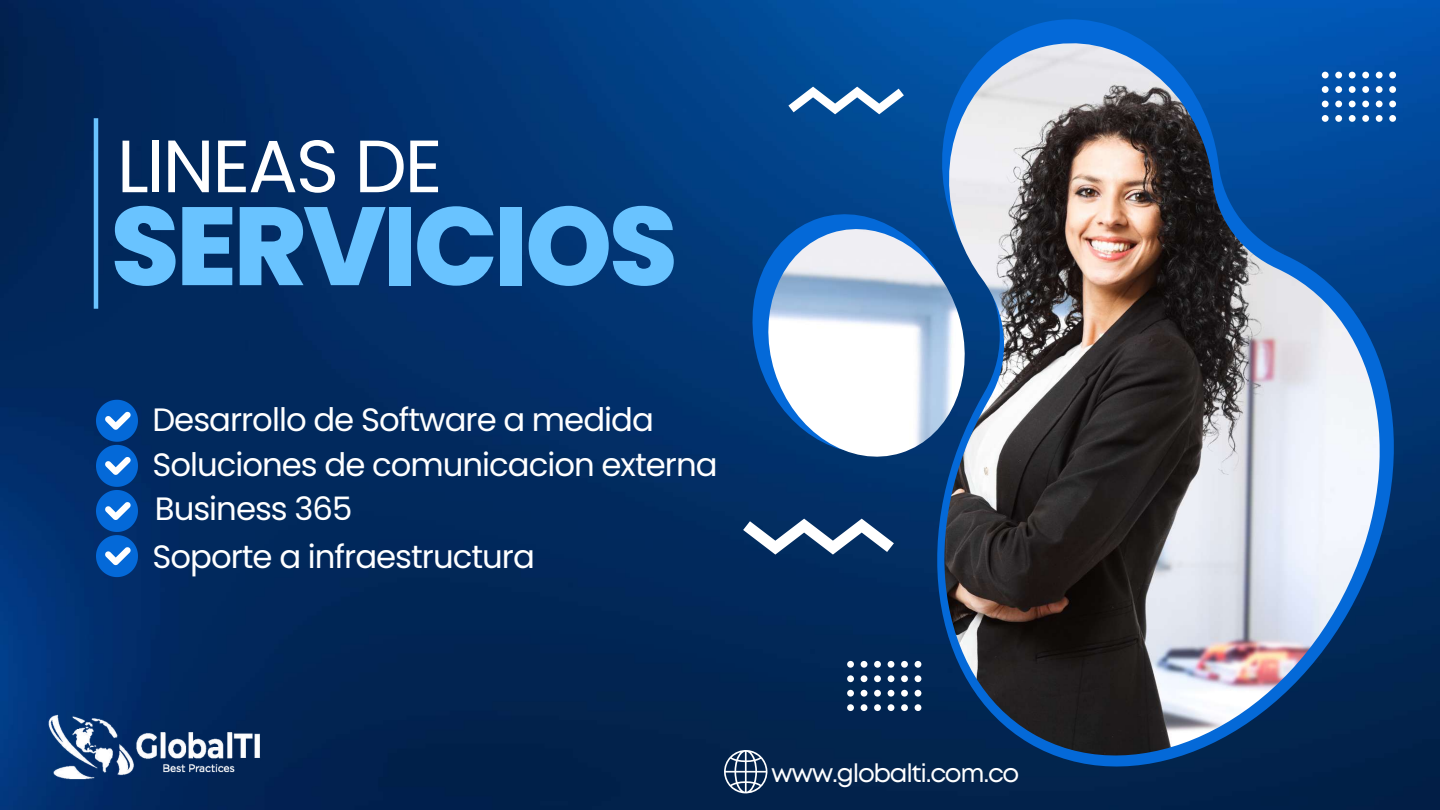
<style>
.page{position:relative;width:1440px;height:810px;background:#fff}
.page>*{position:absolute;margin:0;border:0;box-sizing:border-box;transform-origin:0 0}
.t1{font:800 110.8px "Poppins";letter-spacing:-.03em;color:#69c3ff}
.t2{font:74px "Poppins";letter-spacing:-.03em;color:#fff}
.t3{font:32.3px/43.4px "Poppins";letter-spacing:-.03em;color:#fff}
.t4{font:25.5px "Mont";letter-spacing:-.05em;color:#fff}
</style>
<div class="page">
<img style="left:0;top:0;width:1440px;height:810px">
<hr style="left:94px;top:118px;width:4px;height:191px;background:#69c3ff">
<svg style="left:739px;top:0;width:685px;height:803px;background:#013a7b"></svg>
<img style="left:756px;top:43px;width:631px;height:713px">
<svg style="left:96px;top:400px;width:42px;height:177px;background:#1e69bf"></svg>
<svg style="left:723px;top:749px;width:45px;height:45px"></svg>
<div style="left:847px;top:661px;width:7px;height:7px;background:#fff;border-radius:50%"></div>
<div style="left:861px;top:661px;width:6px;height:7px;background:#fff;border-radius:50%"></div>
<div style="left:874px;top:661px;width:7px;height:7px;background:#fff;border-radius:50%"></div>
<div style="left:888px;top:661px;width:6px;height:7px;background:#fff;border-radius:50%"></div>
<div style="left:901px;top:661px;width:7px;height:7px;background:#fff;border-radius:50%"></div>
<div style="left:915px;top:661px;width:6px;height:7px;background:#fff;border-radius:50%"></div>
<div style="left:847px;top:675px;width:7px;height:7px;background:#fff;border-radius:50%"></div>
<div style="left:861px;top:675px;width:6px;height:7px;background:#fff;border-radius:50%"></div>
<div style="left:874px;top:675px;width:7px;height:7px;background:#fff;border-radius:50%"></div>
<div style="left:888px;top:675px;width:6px;height:7px;background:#fff;border-radius:50%"></div>
<div style="left:901px;top:675px;width:7px;height:7px;background:#fff;border-radius:50%"></div>
<div style="left:915px;top:675px;width:6px;height:7px;background:#fff;border-radius:50%"></div>
<div style="left:847px;top:690px;width:7px;height:7px;background:#fff;border-radius:50%"></div>
<div style="left:861px;top:690px;width:6px;height:7px;background:#fff;border-radius:50%"></div>
<div style="left:874px;top:690px;width:7px;height:7px;background:#fff;border-radius:50%"></div>
<div style="left:888px;top:690px;width:6px;height:7px;background:#fff;border-radius:50%"></div>
<div style="left:901px;top:690px;width:7px;height:7px;background:#fff;border-radius:50%"></div>
<div style="left:915px;top:690px;width:6px;height:7px;background:#fff;border-radius:50%"></div>
<div style="left:847px;top:704px;width:7px;height:7px;background:#fff;border-radius:50%"></div>
<div style="left:861px;top:704px;width:6px;height:7px;background:#fff;border-radius:50%"></div>
<div style="left:874px;top:704px;width:7px;height:7px;background:#fff;border-radius:50%"></div>
<div style="left:888px;top:704px;width:6px;height:7px;background:#fff;border-radius:50%"></div>
<div style="left:901px;top:704px;width:7px;height:7px;background:#fff;border-radius:50%"></div>
<div style="left:915px;top:704px;width:6px;height:7px;background:#fff;border-radius:50%"></div>
<div style="left:1322px;top:72px;width:7px;height:6px;background:#fff;border-radius:50%"></div>
<div style="left:1335px;top:72px;width:7px;height:6px;background:#fff;border-radius:50%"></div>
<div style="left:1349px;top:72px;width:7px;height:6px;background:#fff;border-radius:50%"></div>
<div style="left:1362px;top:72px;width:7px;height:6px;background:#fff;border-radius:50%"></div>
<div style="left:1376px;top:72px;width:7px;height:6px;background:#fff;border-radius:50%"></div>
<div style="left:1389px;top:72px;width:7px;height:6px;background:#fff;border-radius:50%"></div>
<div style="left:1322px;top:86px;width:7px;height:7px;background:#fff;border-radius:50%"></div>
<div style="left:1335px;top:86px;width:7px;height:7px;background:#fff;border-radius:50%"></div>
<div style="left:1349px;top:86px;width:7px;height:7px;background:#fff;border-radius:50%"></div>
<div style="left:1362px;top:86px;width:7px;height:7px;background:#fff;border-radius:50%"></div>
<div style="left:1376px;top:86px;width:7px;height:7px;background:#fff;border-radius:50%"></div>
<div style="left:1389px;top:86px;width:7px;height:7px;background:#fff;border-radius:50%"></div>
<div style="left:1322px;top:101px;width:7px;height:6px;background:#fff;border-radius:50%"></div>
<div style="left:1335px;top:101px;width:7px;height:6px;background:#fff;border-radius:50%"></div>
<div style="left:1349px;top:101px;width:7px;height:6px;background:#fff;border-radius:50%"></div>
<div style="left:1362px;top:101px;width:7px;height:6px;background:#fff;border-radius:50%"></div>
<div style="left:1376px;top:101px;width:7px;height:6px;background:#fff;border-radius:50%"></div>
<div style="left:1389px;top:101px;width:7px;height:6px;background:#fff;border-radius:50%"></div>
<div style="left:1322px;top:115px;width:7px;height:7px;background:#fff;border-radius:50%"></div>
<div style="left:1335px;top:115px;width:7px;height:7px;background:#fff;border-radius:50%"></div>
<div style="left:1349px;top:115px;width:7px;height:7px;background:#fff;border-radius:50%"></div>
<div style="left:1362px;top:115px;width:7px;height:7px;background:#fff;border-radius:50%"></div>
<div style="left:1376px;top:115px;width:7px;height:7px;background:#fff;border-radius:50%"></div>
<div style="left:1389px;top:115px;width:7px;height:7px;background:#fff;border-radius:50%"></div>
<svg style="left:789px;top:87px;width:115px;height:27px"></svg>
<svg style="left:743px;top:519px;width:151px;height:36px"></svg>
<img style="left:47px;top:711px;width:216px;height:72px">
<h2 class="t2" style="left:117px;top:115px;width:327px">LINEAS DE</h2>
<h1 class="t1" style="left:111px;top:169px;width:568px">SERVICIOS</h1>
<p class="t3" style="left:152px;top:398px;width:503px">Desarrollo de Software a medida</p>
<p class="t3" style="left:152px;top:443px;width:567px">Soluciones de comunicacion externa<br>Business 365</p>
<p class="t3" style="left:152px;top:535px;width:384px">Soporte a infraestructura</p>
<p class="t4" style="left:771px;top:763px;width:250px">www.globalti.com.co</p>
</div>
